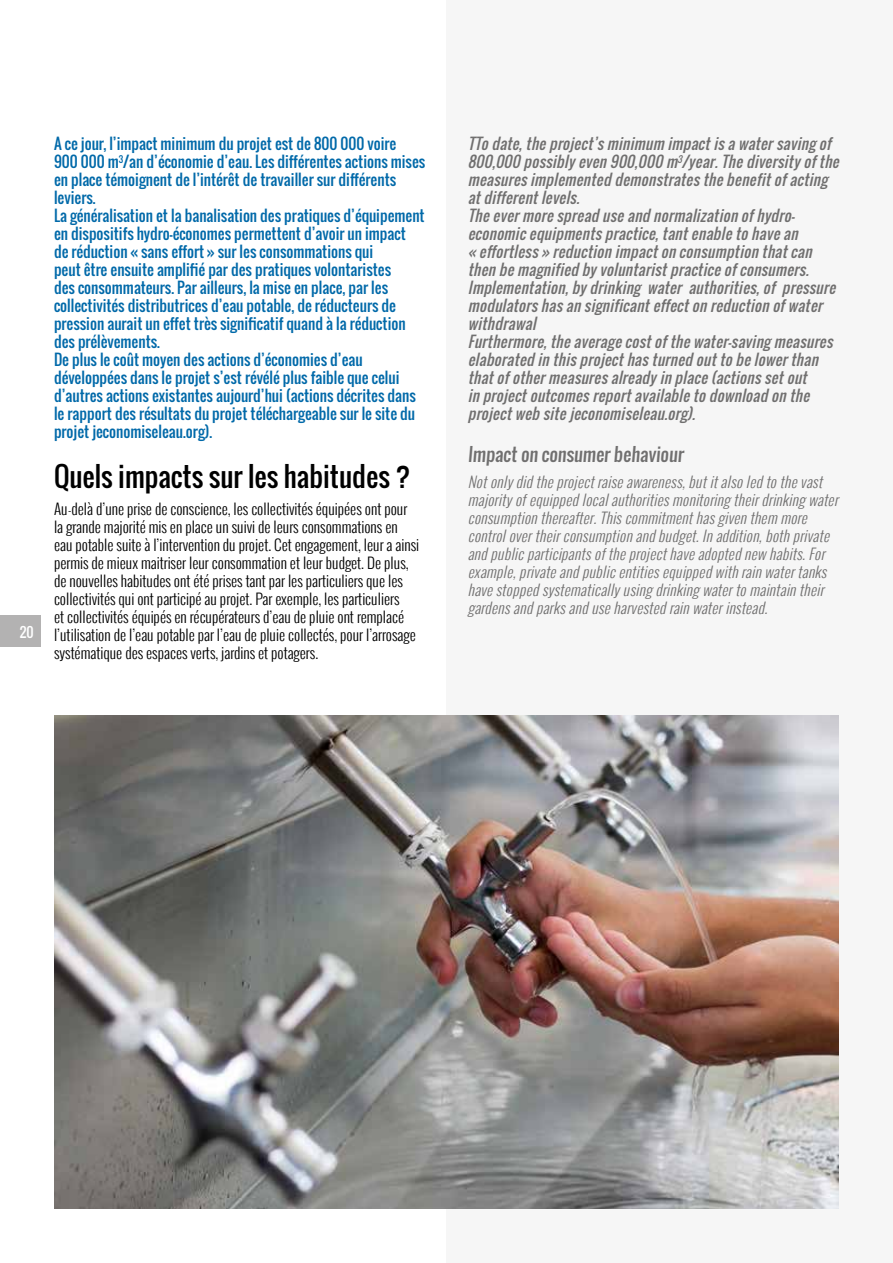
<style>
.page{position:relative;width:893px;height:1263px;background:#fff}
.page>*{position:absolute;margin:0;border:0;box-sizing:border-box;transform-origin:0 0}
.t1{font:27px "Oswald";color:#000}
.t2{font:18px "Oswald";color:#706f6f}
.t3{font:15px/18px "Oswald";color:#0069a9}
.t4{font:italic 15px/18px "Oswald";color:#706f6f}
.t5{font:300 15px/18px "Oswald";color:#000}
.t6{font:italic 300 15px/18px "Oswald";color:#706f6f}
.t7{font:13.5px "Oswald";color:#fff}
</style>
<div class="page">
<div style="left:0;top:616px;width:41px;height:31px;background:#b3b2b2"></div>
<div style="left:446px;top:0;width:447px;height:1263px;background:#f6f6f6"></div>
<img style="left:54px;top:716px;width:785px;height:493px">
<p class="t7" style="left:20px;top:622px;width:15px">20</p>
<p class="t3" style="left:54px;top:134px;width:373px">A ce jour, l’impact minimum du projet est de 800 000 voire<br>900 000 m<sup>3</sup>/an d’économie d’eau. Les différentes actions mises en place témoignent de l’intérêt de travailler sur différents leviers.<br>La généralisation et la banalisation des pratiques d’équipement en dispositifs hydro-économes permettent d’avoir un impact<br>de réduction « sans effort » sur les consommations qui<br>peut être ensuite amplifié par des pratiques volontaristes<br>des consommateurs. Par ailleurs, la mise en place, par les collectivités distributrices d’eau potable, de réducteurs de pression aurait un effet très significatif quand à la réduction des prélèvements.<br>De plus le coût moyen des actions d’économies d’eau développées dans le projet s’est révélé plus faible que celui d’autres actions existantes aujourd’hui (actions décrites dans le rapport des résultats du projet téléchargeable sur le site du projet jeconomiseleau.org).</p>
<h1 class="t1" style="left:54px;top:456px;width:358px">Quels impacts sur les habitudes ?</h1>
<p class="t5" style="left:54px;top:499px;width:367px">Au-delà d’une prise de conscience, les collectivités équipées ont pour la grande majorité mis en place un suivi de leurs consommations en eau potable suite à l’intervention du projet. Cet engagement, leur a ainsi permis de mieux maitriser leur consommation et leur budget. De plus, de nouvelles habitudes ont été prises tant par les particuliers que les collectivités qui ont participé au projet. Par exemple, les particuliers<br>et collectivités équipés en récupérateurs d’eau de pluie ont remplacé l’utilisation de l’eau potable par l’eau de pluie collectés, pour l’arrosage systématique des espaces verts, jardins et potagers.</p>
<p class="t4" style="left:468px;top:134px;width:377px">TTodate,theproject’sminimum impactisawatersavingof 800,000possiblyeven900,000m<sup>3</sup>/year.Thediversityofthe measuresimplementeddemonstratesthebenefitofacting atdifferentlevels.<br>Theevermorespreaduseandnormalizationofhydro&shy;economicequipmentspractice,tantenabletohavean<br>« effortless »reductionimpactonconsumptionthatcan thenbemagnifiedbyvoluntaristpracticeofconsumers.<br>Implementation,bydrinking water authorities,of pressure modulatorshasansignificanteffectonreductionofwater withdrawal Furthermore,theaveragecostofthewater-savingmeasures elaboratedinthisprojecthasturnedouttobelowerthan thatofothermeasuresalreadyinplace(actionssetout inprojectoutcomesreportavailabletodownloadonthe projectwebsitejeconomiseleau.org).</p>
<p class="t2" style="left:468px;top:440px;width:220px">Impact on consumer behaviour</p>
<p class="t6" style="left:468px;top:473px;width:376px">Notonlydidtheprojectraiseawareness,butitalsoledtothevast majorityofequippedlocalauthoritiesmonitoringtheirdrinkingwater consumptionthereafter.Thiscommitmenthasgiventhem more controlovertheirconsumptionandbudget.Inaddition,bothprivate andpublicparticipantsoftheprojecthaveadoptednew habits.For example,privateandpublicentitiesequippedwithrainwatertanks havestoppedsystematicallyusingdrinkingwatertomaintaintheir gardensandparksanduseharvestedrainwaterinstead.</p>
</div>
